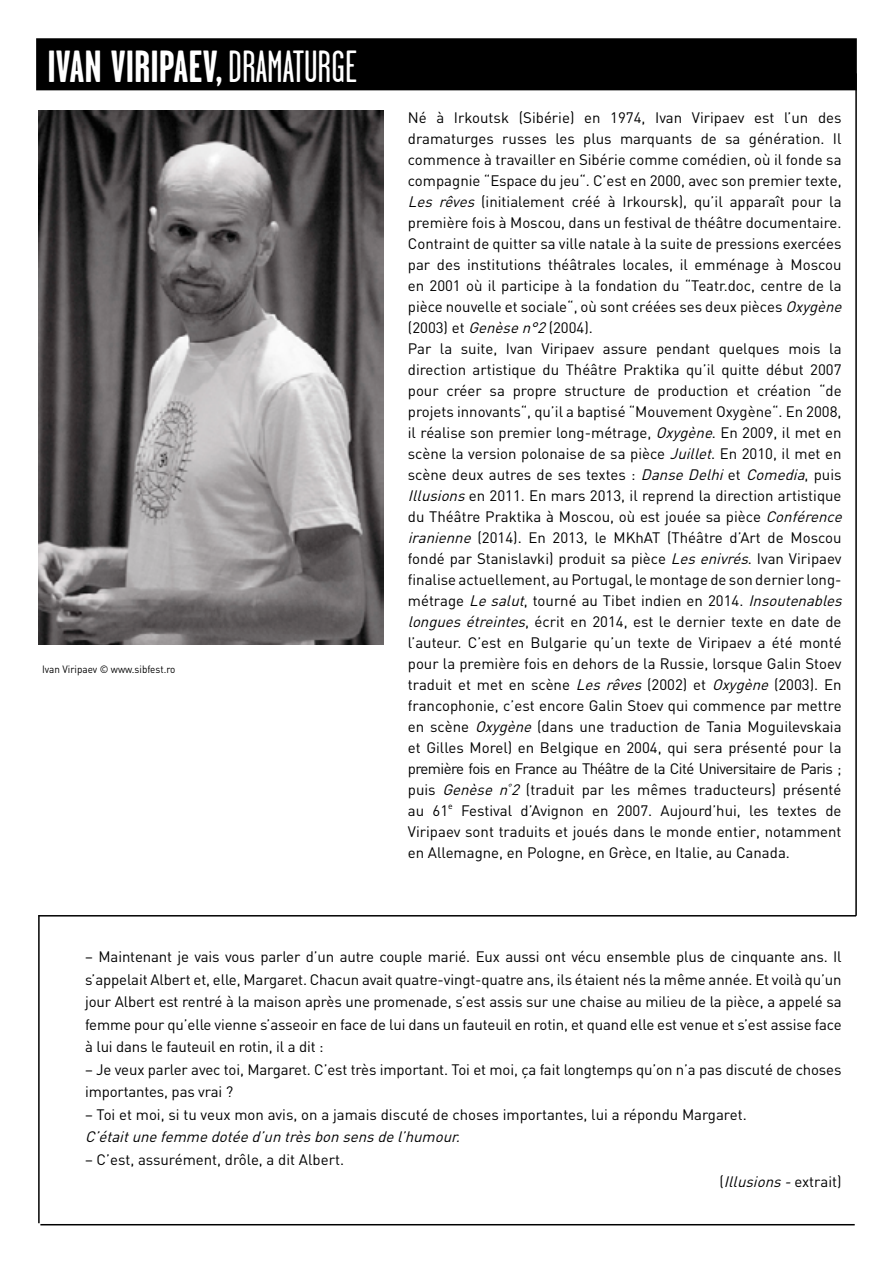
<style>
.page{position:relative;width:893px;height:1263px;background:#fff}
.page>*{position:absolute;margin:0;border:0;box-sizing:border-box;transform-origin:0 0}
.t1{font:700 45px "Garage Gothic";color:#fff}
.t2{font:15px/21px "DIN";color:#000}
.t3{font:italic 15px "DIN";color:#000}
.t4{font:10.5px "DIN";color:#000;scale:.94 1}
.s1{font-weight:400}
.s2{font-style:italic}
.s3{font-style:normal}
</style>
<div class="page">
<div style="left:38px;top:40px;width:817px;height:49px;background:#000"></div>
<div style="left:36px;top:38px;width:821px;height:52px;border:3px solid #000"></div>
<img style="left:38px;top:111px;width:346px;height:533px">
<hr style="left:39px;top:915px;width:817px;height:1px;background:#000">
<hr style="left:40px;top:1224px;width:815px;height:1px;background:#000">
<hr style="left:855px;top:73px;width:2px;height:843px;background:#000">
<hr style="left:38px;top:915px;width:2px;height:308px;background:#000">
<h1 class="t1" style="left:47px;top:42px;width:311px">IVAN VIRI PAEV, <span class="s1">DRAMATURGE</span></h1>
<p class="t4" style="left:42px;top:663px;width:143px">Ivan Viripaev © www.sibfest.ro</p>
<p class="t2" style="left:408px;top:107px;width:440px">Né à Irkoutsk (Sibérie) en 1974, Ivan Viripaev est l’un des dramaturges russes les plus marquants de sa génération. Il commence à travailler en Sibérie comme comédien, où il fonde sa compagnie “Espace du jeu“. C’est en 2000, avec son premier texte, <span class="s2">Les rêves</span> (initialement créé à Irkoursk), qu’il apparaît pour la première fois à Moscou, dans un festival de théâtre documentaire.<br>Contraint de quitter sa ville natale à la suite de pressions exercées par des institutions théâtrales locales, il emménage à Moscou en 2001 où il participe à la fondation du “Teatr.doc, centre de la pièce nouvelle et sociale“, où sont créées ses deux pièces <span class="s2">Oxygène </span>(2003) et <span class="s2">Genèsen°2</span>(2004).<br>Par la suite, Ivan Viripaev assure pendant quelques mois la direction artistique du Théâtre Praktika qu’il quitte début 2007 pour créer sa propre structure de production et création “de projets innovants“, qu’il a baptisé “Mouvement Oxygène“. En 2008, il réalise son premier long-métrage, <span class="s2">Oxygène</span>. En 2009, il met en scène la version polonaise de sa pièce <span class="s2">Juillet</span>. En 2010, il met en scène deux autres de ses textes : <span class="s2">DanseDelhi</span>et <span class="s2">Comedia</span>, puis <span class="s2">Illusions</span>en 2011. En mars 2013, il reprend la direction artistique du Théâtre Praktika à Moscou, où est jouée sa pièce <span class="s2">Conférence iranienne</span> (2014). En 2013, le MKhAT (Théâtre d’Art de Moscou fondé par Stanislavki) produit sa pièce <span class="s2">Lesenivrés</span>. Ivan Viripaev finalise actuellement, au Portugal, le montage de son dernier long&shy;métrage <span class="s2">Lesalut</span>, tourné au Tibet indien en 2014. <span class="s2">Insoutenables longues étreintes</span>, écrit en 2014, est le dernier texte en date de l’auteur. C’est en Bulgarie qu’un texte de Viripaev a été monté pour la première fois en dehors de la Russie, lorsque Galin Stoev traduit et met en scène <span class="s2">Les rêves</span> (2002) et <span class="s2">Oxygène</span> (2003). En francophonie, c’est encore Galin Stoev qui commence par mettre en scène <span class="s2">Oxygène</span> (dans une traduction de Tania Moguilevskaia et Gilles Morel) en Belgique en 2004, qui sera présenté pour la première fois en France au Théâtre de la Cité Universitaire de Paris ; puis <span class="s2">Genèse n</span><sup>°</sup><span class="s2">2</span> (traduit par les mêmes traducteurs) présenté au 61<sup>e</sup> Festival d’Avignon en 2007. Aujourd’hui, les textes de Viripaev sont traduits et joués dans le monde entier, notamment en Allemagne, en Pologne, en Grèce, en Italie, au Canada.</p>
<p class="t2" style="left:85px;top:945px;width:758px;line-height:22.5px;text-align:justify">– Maintenant je vais vous parler d’un autre couple marié. Eux aussi ont vécu ensemble plus de cinquante ans. Il s’appelait Albert et, elle, Margaret. Chacun avait quatre-vingt-quatre ans, ils étaient nés la même année. Et voilà qu’un jour Albert est rentré à la maison après une promenade, s’est assis sur une chaise au milieu de la pièce, a appelé sa femme pour qu’elle vienne s’asseoir en face de lui dans un fauteuil en rotin, et quand elle est venue et s’est assise face à lui dans le fauteuil en rotin, il a dit :</p>
<p class="t2" style="left:85px;top:1058px;width:758px;line-height:22.5px">– Je veux parler avec toi, Margaret. C’est très important. Toi et moi, ça fait longtemps qu’on n’a pas discuté de choses importantes, pas vrai ?</p>
<p class="t2" style="left:85px;top:1104px;width:663px">– Toi et moi, si tu veux mon avis, on a jamais discuté de choses importantes, lui a répondu Margaret.</p>
<p class="t3" style="left:85px;top:1127px;width:381px">C’étaitunefemmedotéed’un trèsbon sensdel’humour.</p>
<p class="t2" style="left:85px;top:1149px;width:260px">– C’est, assurément, drôle, a dit Albert.</p>
<p class="t3" style="left:719px;top:1172px;width:124px"><span class="s3">(</span> Illusions-<span class="s3">ex t ra i t )</span></p>
</div>
